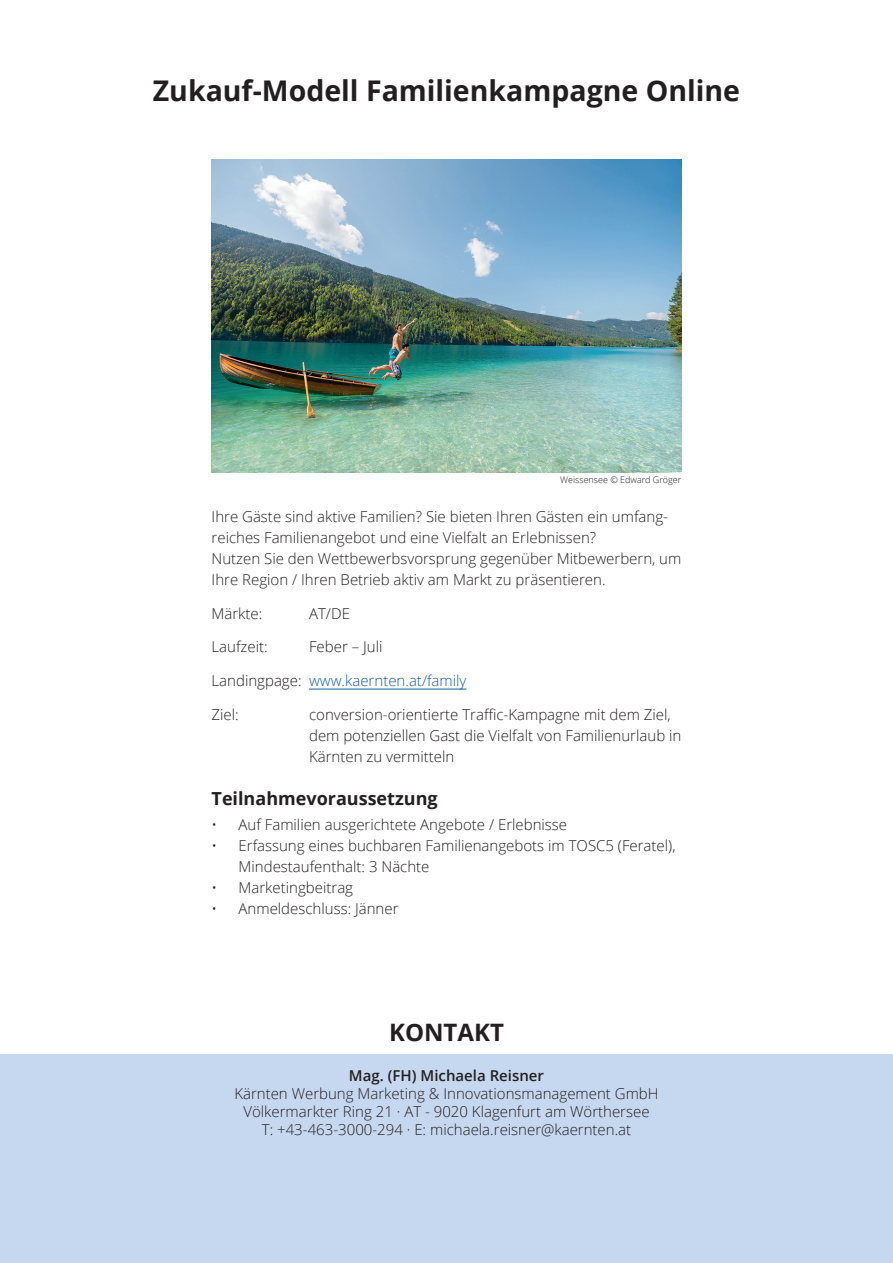
<style>
.page{position:relative;width:893px;height:1263px;background:#fff}
.page>*{position:absolute;margin:0;border:0;box-sizing:border-box;transform-origin:0 0}
.t1{font:700 28.5px "Open Sans";color:#231f20}
.t2{font:700 24px "Open Sans";color:#231f20}
.t3{font:700 18px "Open Sans";color:#231f20}
.t4{font:300 15px/21px "Open Sans";color:#231f20}
.t5{font:300 15px "Open Sans";color:#175d9e}
.t6{font:600 15px "Open Sans";color:#231f20}
.t7{font:300 9px "Open Sans";color:#231f20}
.s1{color:#231f20}
</style>
<div class="page">
<hr style="left:309px;top:689px;width:157px;height:1px;background:#175d9e">
<div style="left:0;top:1054px;width:893px;height:209px;background:#c6d8ef"></div>
<img style="left:212px;top:159px;width:469px;height:313px">
<p class="t1" style="left:153px;top:70px;width:589px">Zukauf-Modell Familienkampagne Online</p>
<p class="t7" style="left:560px;top:474px;width:123px">Weissensee © Edward Gröger</p>
<p class="t4" style="left:212px;top:505px;width:458px">Ihre Gäste sind aktive Familien? Sie bieten Ihren Gästen ein umfang&shy;reiches Familienangebot und eine Vielfalt an Erlebnissen?</p>
<p class="t4" style="left:212px;top:547px;width:471px">Nutzen Sie den Wettbewerbsvorsprung gegenüber Mitbewerbern, um<br>Ihre Region / Ihren Betrieb aktiv am Markt zu präsentieren.</p>
<p class="t4" style="left:212px;top:602px;width:52px">Märkte:</p>
<p class="t4" style="left:309px;top:602px;width:42px">AT/DE</p>
<p class="t4" style="left:212px;top:636px;width:58px">Laufzeit:</p>
<p class="t4" style="left:309px;top:636px;width:75px">Feber – Juli</p>
<p class="t5" style="left:212px;top:670px;width:256px"><span class="s1">Landingpage:</span> www.kaernten.at/family</p>
<p class="t4" style="left:212px;top:703px;width:29px">Ziel:</p>
<p class="t4" style="left:309px;top:703px;width:374px">conversion-orientierte Traffic-Kampagne mit dem Ziel, dem potenziellen Gast die Vielfalt von Familienurlaub in<br>Kärnten zu vermitteln</p>
<p class="t3" style="left:212px;top:786px;width:228px">Teilnahmevoraussetzung</p>
<p class="t4" style="left:212px;top:814px;width:357px">• Auf Familien ausgerichtete Angebote / Erlebnisse</p>
<p class="t4" style="left:239px;top:835px;width:438px;text-indent:-27px">• Erfassung eines buchbaren Familienangebots im TOSC5 (Feratel),<br>Mindestaufenthalt: 3 Nächte</p>
<p class="t4" style="left:212px;top:877px;width:143px">• Marketingbeitrag</p>
<p class="t4" style="left:212px;top:898px;width:188px">• Anmeldeschluss: Jänner</p>
<p class="t2" style="left:389px;top:1015px;width:116px">KONTAKT</p>
<p class="t6" style="left:349px;top:1065px;width:197px">Mag. (FH) Michaela Reisner</p>
<p class="t4" style="left:234px;top:1082px;width:426px">Kärnten Werbung Marketing &amp; Innovationsmanagement GmbH</p>
<p class="t4" style="left:243px;top:1100px;width:408px">Völkermarkter Ring 21 · AT - 9020 Klagenfurt am Wörthersee</p>
<p class="t4" style="left:262px;top:1118px;width:371px">T: +43-463-3000-294 · E: michaela.reisner@kaernten.at</p>
</div>
